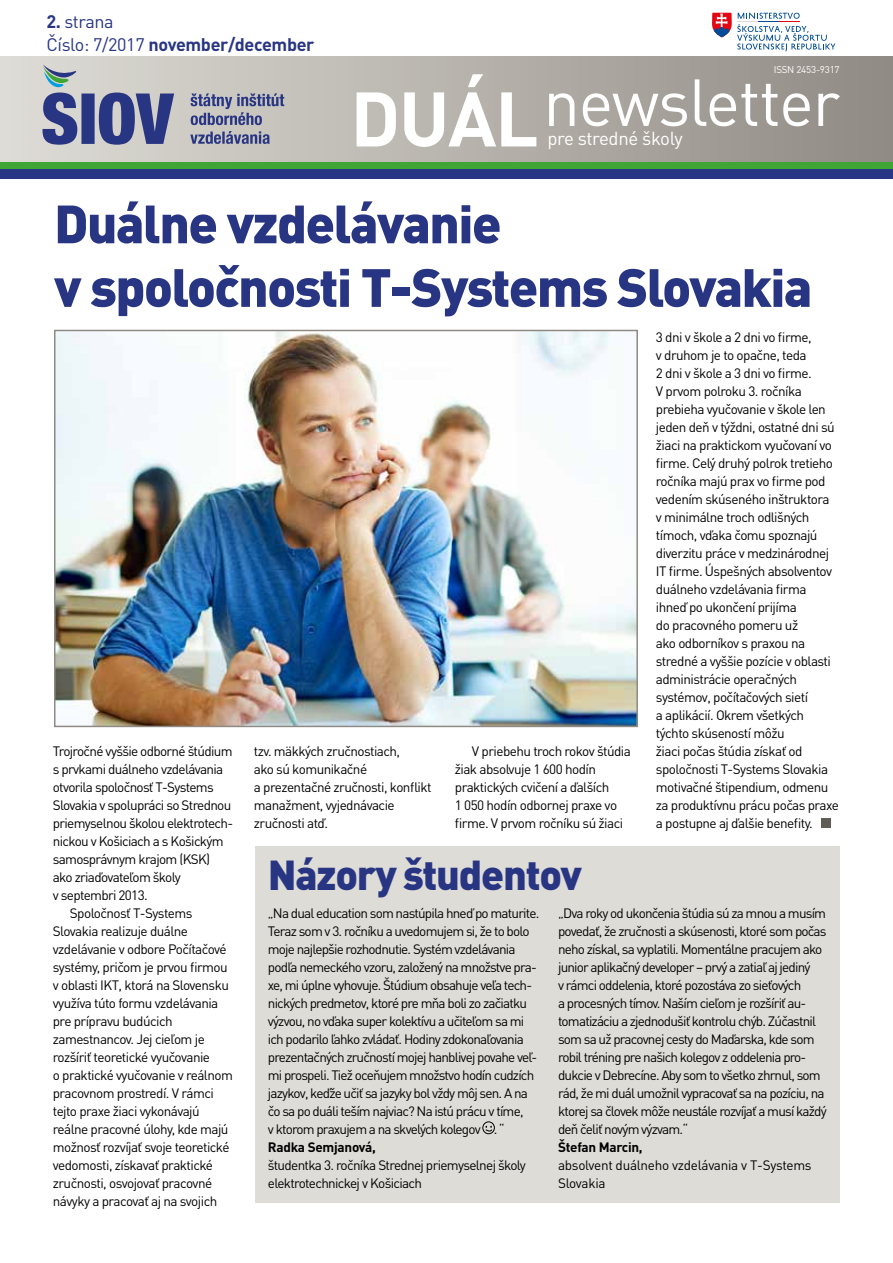
<style>
.page{position:relative;width:893px;height:1263px;background:#fff}
.page>*{position:absolute;margin:0;border:0;box-sizing:border-box;transform-origin:0 0}
.t1{font:700 75.9px "DIN Pro";color:#fff}
.t2{font:65.4px "DIN Pro";letter-spacing:-.02em;color:#fff}
.t3{font:900 52.95px/63.6px "DIN Pro";letter-spacing:-.03em;color:#283583}
.t4{font:900 41.4px "DIN Pro";letter-spacing:-.03em;color:#283583}
.t5{font:18.6px "DIN Pro";letter-spacing:-.02em;color:#fff}
.t6{font:700 18px "DIN Pro";letter-spacing:-.02em;color:#283583}
.t7{font:18px "DIN Pro";letter-spacing:-.02em;color:#283583}
.t8{font:13.5px/18px "DIN Pro";letter-spacing:-.05em;color:#000}
.t9{font:13.5px/18px "DIN Pro";letter-spacing:-.02em;color:#000}
.t10{font:700 13.5px "DIN Pro";letter-spacing:-.02em;color:#000}
.t11{font:9.75px "DIN Pro";letter-spacing:-.02em;color:#fff}
.s1{font-weight:700}
.s2{font-weight:400}
</style>
<div class="page">
<div style="left:255px;top:846px;width:585px;height:357px;background:#dedcd6"></div>
<div style="left:821px;top:818px;width:10px;height:10px;background:#605d57"></div>
<div style="left:0;top:116px;width:893px;height:63px;background:#283583"></div>
<div style="left:0;top:106px;width:893px;height:63px;background:#3fa535"></div>
<div style="left:0;top:57px;width:893px;height:104px;background:linear-gradient(to right,#dfddd7,#908b84)"></div>
<svg style="left:43px;top:64px;width:37px;height:23px"></svg>
<svg style="left:190px;top:131px;width:80px;height:13px"></svg>
<svg style="left:191px;top:93px;width:93px;height:32px"></svg>
<svg style="left:43px;top:93px;width:131px;height:52px"></svg>
<svg style="left:712px;top:13px;width:123px;height:38px"></svg>
<div style="left:482px;top:1121px;width:13px;height:13px;border:1px solid #000;border-radius:50%"></div>
<svg style="left:485px;top:1126px;width:8px;height:7px"></svg>
<img style="left:57px;top:333px;width:578px;height:391px">
<div style="left:54px;top:330px;width:584px;height:397px;border:2px solid #8f8a83"></div>
<h3 class="t7" style="left:46px;top:9px;width:69px"><span class="s1">2.</span> strana</h3>
<h3 class="t6" style="left:46px;top:32px;width:270px"><span class="s2">Číslo: 7/2017</span> november/december</h3>
<h1 class="t1" style="left:350px;top:67px;width:190px">DUÁL</h1>
<p class="t11" style="left:774px;top:62px;width:67px">ISSN 2453-9317</p>
<h2 class="t2" style="left:543px;top:58px;width:298px">newsletter</h2>
<h3 class="t5" style="left:548px;top:126px;width:137px">pre stredné školy</h3>
<h3 class="t3" style="left:54px;top:190px;width:760px">Duálne vzdelávanie<br>v spoločnosti T-Systems Slovakia</h3>
<p class="t8" style="left:53px;top:742px;width:181px">Trojročné vyššie odborné štúdium</p>
<p class="t8" style="left:53px;top:760px;width:172px">s prvkami duálneho vzdelávania</p>
<p class="t8" style="left:53px;top:778px;width:162px">otvorila spoločnosť T-Systems</p>
<p class="t8" style="left:53px;top:796px;width:180px">Slovakia v spolupráci so Strednou</p>
<p class="t8" style="left:53px;top:814px;width:182px">priemyselnou školou elektrotech-</p>
<p class="t8" style="left:53px;top:832px;width:172px">nickou v Košiciach a s Košickým</p>
<p class="t8" style="left:53px;top:850px;width:159px">samosprávnym krajom (KSK)</p>
<p class="t8" style="left:53px;top:868px;width:129px">ako zriaďovateľom školy</p>
<p class="t8" style="left:53px;top:886px;width:96px">v septembri 2013.</p>
<p class="t8" style="left:70px;top:904px;width:124px">Spoločnosť T-Systems</p>
<p class="t8" style="left:53px;top:922px;width:137px">Slovakia realizuje duálne</p>
<p class="t8" style="left:53px;top:940px;width:175px">vzdelávanie v odbore Počítačové</p>
<p class="t8" style="left:53px;top:958px;width:177px">systémy, pričom je prvou firmou</p>
<p class="t8" style="left:53px;top:976px;width:178px">v oblasti IKT, ktorá na Slovensku</p>
<p class="t8" style="left:53px;top:994px;width:167px">využíva túto formu vzdelávania</p>
<p class="t8" style="left:53px;top:1012px;width:121px">pre prípravu budúcich</p>
<p class="t8" style="left:53px;top:1030px;width:153px">zamestnancov. Jej cieľom je</p>
<p class="t8" style="left:53px;top:1047px;width:159px">rozšíriť teoretické vyučovanie</p>
<p class="t8" style="left:53px;top:1065px;width:182px">o praktické vyučovanie v reálnom</p>
<p class="t8" style="left:53px;top:1083px;width:163px">pracovnom prostredí. V rámci</p>
<p class="t8" style="left:53px;top:1101px;width:148px">tejto praxe žiaci vykonávajú</p>
<p class="t8" style="left:53px;top:1119px;width:177px">reálne pracovné úlohy, kde majú</p>
<p class="t8" style="left:53px;top:1137px;width:178px">možnosť rozvíjať svoje teoretické</p>
<p class="t8" style="left:53px;top:1155px;width:162px">vedomosti, získavať praktické</p>
<p class="t8" style="left:53px;top:1173px;width:161px">zručnosti, osvojovať pracovné</p>
<p class="t8" style="left:53px;top:1191px;width:166px">návyky a pracovať aj na svojich</p>
<p class="t8" style="left:254px;top:741px;width:179px">tzv. mäkkých zručnostiach,<br>ako sú komunikačné<br>a prezentačné zručnosti, konflikt manažment, vyjednávacie zručnosti atď.</p>
<p class="t8" style="left:455px;top:741px;width:177px;text-indent:17px">V priebehu troch rokov štúdia žiak absolvuje 1 600 hodín praktických cvičení a ďalších<br>1 050 hodín odbornej praxe vo firme. V prvom ročníku sú žiaci</p>
<p class="t8" style="left:656px;top:327px;width:185px">3 dni v škole a 2 dni vo firme,<br>v druhom je to opačne, teda<br>2 dni v škole a 3 dni vo firme.<br>V prvom polroku 3. ročníka prebieha vyučovanie v škole len jeden deň v týždni, ostatné dni sú žiaci na praktickom vyučovaní vo firme. Celý druhý polrok tretieho ročníka majú prax vo firme pod vedením skúseného inštruktora v minimálne troch odlišných tímoch, vďaka čomu spoznajú diverzitu práce v medzinárodnej<br>IT firme. Úspešných absolventov duálneho vzdelávania firma ihneď po ukončení prijíma<br>do pracovného pomeru už<br>ako odborníkov s praxou na stredné a vyššie pozície v oblasti administrácie operačných systémov, počítačových sietí<br>a aplikácií. Okrem všetkých týchto skúseností môžu<br>žiaci počas štúdia získať od spoločnosti T-Systems Slovakia motivačné štipendium, odmenu za produktívnu prácu počas praxe a postupne aj ďalšie benefity.</p>
<h3 class="t4" style="left:268px;top:846px;width:316px">Názory študentov</h3>
<p class="t8" style="left:268px;top:904px;width:273px">„Na dual education som nastúpila hneď po maturite.<br>Teraz som v 3. ročníku a uvedomujem si, že to bolo moje najlepšie rozhodnutie. Systém vzdelávania podľa nemeckého vzoru, založený na množstve pra&shy;xe, mi úplne vyhovuje. Štúdium obsahuje veľa tech&shy;nických predmetov, ktoré pre mňa boli zo začiatku výzvou, no vďaka super kolektívu a učiteľom sa mi ich podarilo ľahko zvládať. Hodiny zdokonaľovania prezentačných zručností mojej hanblivej povahe veľ&shy;mi prospeli. Tiež oceňujem množstvo hodín cudzích jazykov, keďže učiť sa jazyky bol vždy môj sen. A na čo sa po duáli teším najviac? Na istú prácu v tíme,<br>v ktorom praxujem a na skvelých kolegov .“</p>
<p class="t10" style="left:268px;top:1138px;width:109px">Radka Semjanová,</p>
<p class="t8" style="left:268px;top:1156px;width:260px">študentka 3. ročníka Strednej priemyselnej školy elektrotechnickej v Košiciach</p>
<p class="t8" style="left:558px;top:904px;width:270px">„Dva roky od ukončenia štúdia sú za mnou a musím povedať, že zručnosti a skúsenosti, ktoré som počas neho získal, sa vyplatili. Momentálne pracujem ako junior aplikačný developer – prvý a zatiaľ aj jediný<br>v rámci oddelenia, ktoré pozostáva zo sieťových<br>a procesných tímov. Naším cieľom je rozšíriť au&shy;tomatizáciu a zjednodušiť kontrolu chýb. Zúčastnil som sa už pracovnej cesty do Maďarska, kde som robil tréning pre našich kolegov z oddelenia pro&shy;dukcie v Debrecíne. Aby som to všetko zhrnul, som rád, že mi duál umožnil vypracovať sa na pozíciu, na ktorej sa človek môže neustále rozvíjať a musí každý deň čeliť novým výzvam.“</p>
<p class="t10" style="left:558px;top:1138px;width:86px">Štefan Marcin,</p>
<p class="t9" style="left:558px;top:1155px;width:255px">absolvent duálneho vzdelávania v T-Systems<br>Slovakia</p>
</div>
